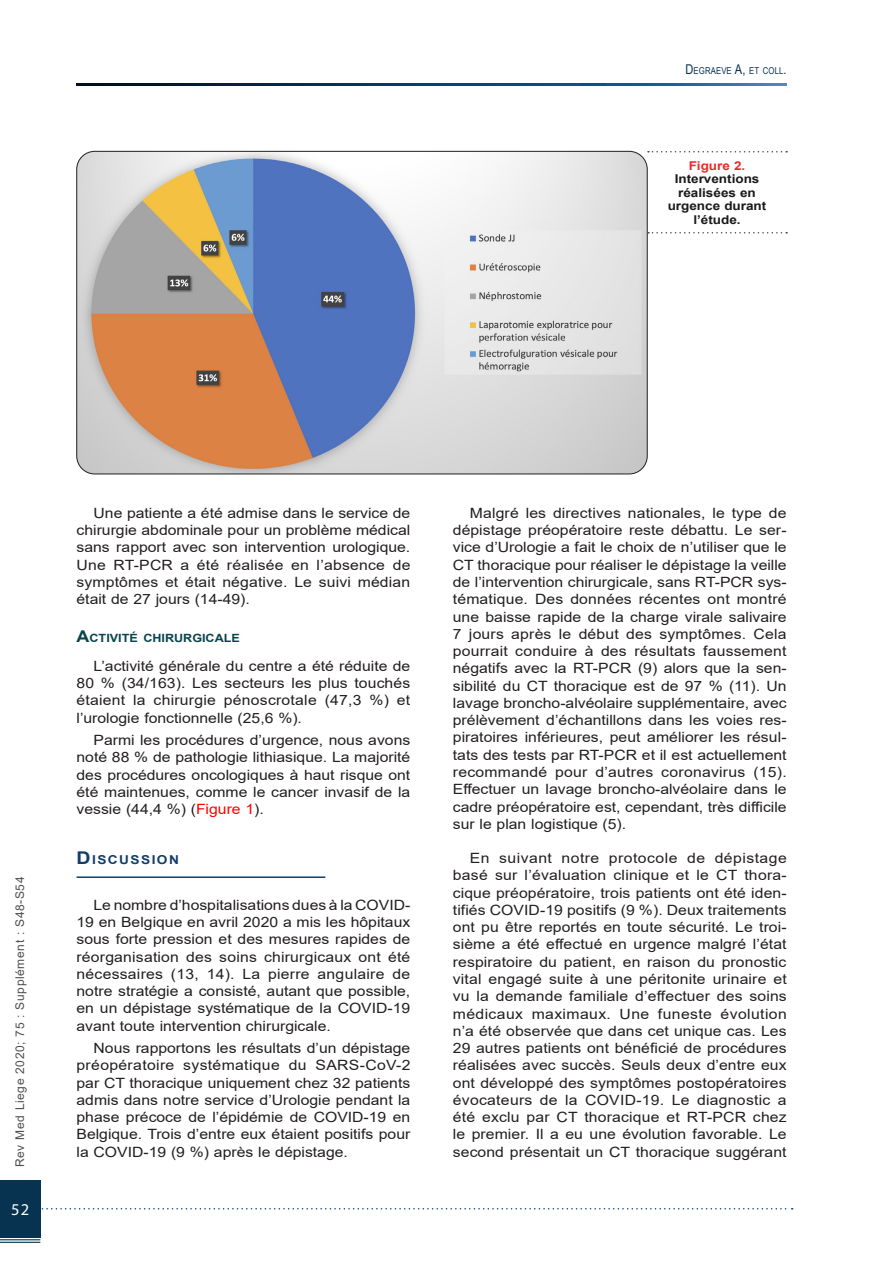
<style>
.page{position:relative;width:893px;height:1263px;background:#fff}
.page>*{position:absolute;margin:0;border:0;box-sizing:border-box;transform-origin:0 0}
.t1{font:16.5px "Myriad Pro";color:#fff}
.Texte_2020{font:14.1px/17.2px "Arial";color:#231f20;text-align:justify;scale:1.11 1}
.Titre_1_2020{font:700 12.3px "Arial";letter-spacing:.105em;color:#133d69;scale:1.11 1}
.Légendes_Tab_et_Fig{font:700 12.15px/13.5px "Arial";color:#1a1a1a;text-align:center;scale:1.11 1}
.t2{font:12px "Arial";letter-spacing:.05em;color:#505050}
.Titre_2_2020{font:700 11.4px "Arial";color:#08444e;scale:1.11 1}
.t3{font:9.45px "Arial Narrow";letter-spacing:.015em;color:#073250}
.s1{font-size:13.5px}
.s2{color:#ee2928}
.s3{font-size:16.2px}
.s4{color:#f00}
.s5{font-size:17.55px}
</style>
<div class="page">
<svg style="left:40px;top:1208px;width:753px;height:1px"></svg>
<div style="left:0;top:1180px;width:40px;height:57px;background:#073250"></div>
<hr style="left:0;top:1239px;width:40px;height:1px;background:#073250">
<hr style="left:0;top:1242px;width:40px;height:1px;background:#073250">
<svg style="left:77px;top:84px;width:710px;height:1px"></svg>
<hr style="left:77px;top:876px;width:248px;height:2px;background:#133d69">
<img style="left:77px;top:151px;width:570px;height:323px">
<svg style="left:648px;top:151px;width:139px;height:1px"></svg>
<svg style="left:648px;top:232px;width:139px;height:1px"></svg>
<p class="t3" style="left:685px;top:63px;width:103px"><span class="s1">D</span>EGRAEVE <span class="s1">A,</span> ET COLL<span class="s1">.</span></p>
<p class="Légendes_Tab_et_Fig" style="left:668px;top:159px;width:90px"><span class="s2">Figure 2.<br></span>Interventions réalisées en urgence durant l’étude.</p>
<p class="t2" style="left:12px;top:1167px;width:292px;rotate:-90deg">Rev Med Liege 2020; 75 : Supplément : S48-S54</p>
<p class="t1" style="left:11px;top:1199px;width:20px">52</p>
<p class="Texte_2020" style="left:77px;top:504px;width:302px;text-indent:17px">Une patiente a été admise dans le service de chirurgie abdominale pour un problème médical sans rapport avec son intervention urologique.<br>Une RT-PCR a été réalisée en l’absence de symptômes et était négative. Le suivi médian était de 27 jours (14-49).</p>
<p class="Titre_2_2020" style="left:77px;top:630px;width:149px"><span class="s3">A</span>CTIVITÉ CHIRURGICALE</p>
<p class="Texte_2020" style="left:77px;top:657px;width:302px;text-indent:17px">L’activité générale du centre a été réduite de 80 % (34/163). Les secteurs les plus touchés étaient la chirurgie pénoscrotale (47,3 %) et l’urologie fonctionnelle (25,6 %).</p>
<p class="Texte_2020" style="left:77px;top:731px;width:302px;text-indent:17px">Parmi les procédures d’urgence, nous avons noté 88 % de pathologie lithiasique. La majorité des procédures oncologiques à haut risque ont été maintenues, comme le cancer invasif de la vessie (44,4 %) (<span class="s4">Figure 1</span>).</p>
<p class="Titre_1_2020" style="left:77px;top:851px;width:94px"><span class="s5">D</span>ISCUSSION</p>
<p class="Texte_2020" style="left:77px;top:896px;width:302px;text-indent:17px">Le nombre d’hospitalisations dues à la COVID-19 en Belgique en avril 2020 a mis les hôpitaux sous forte pression et des mesures rapides de réorganisation des soins chirurgicaux ont été nécessaires (13, 14). La pierre angulaire de notre stratégie a consisté, autant que possible, en un dépistage systématique de la COVID-19 avant toute intervention chirurgicale.</p>
<p class="Texte_2020" style="left:77px;top:1039px;width:302px;text-indent:17px">Nous rapportons les résultats d’un dépistage préopératoire systématique du SARS-CoV-2 par CT thoracique uniquement chez 32 patients admis dans notre service d’Urologie pendant la phase précoce de l’épidémie de COVID-19 en Belgique. Trois d’entre eux étaient positifs pour la COVID-19 (9 %) après le dépistage.</p>
<p class="Texte_2020" style="left:453px;top:504px;width:302px;text-indent:17px">Malgré les directives nationales, le type de dépistage préopératoire reste débattu. Le ser&shy;vice d’Urologie a fait le choix de n’utiliser que le CT thoracique pour réaliser le dépistage la veille de l’intervention chirurgicale, sans RT-PCR sys&shy;tématique. Des données récentes ont montré une baisse rapide de la charge virale salivaire 7 jours après le début des symptômes. Cela pourrait conduire à des résultats faussement négatifs avec la RT-PCR (9) alors que la sen&shy;sibilité du CT thoracique est de 97 % (11). Un lavage broncho-alvéolaire supplémentaire, avec prélèvement d’échantillons dans les voies res&shy;piratoires inférieures, peut améliorer les résul&shy;tats des tests par RT-PCR et il est actuellement recommandé pour d’autres coronavirus (15).<br>Effectuer un lavage broncho-alvéolaire dans le cadre préopératoire est, cependant, très difficile sur le plan logistique (5).</p>
<p class="Texte_2020" style="left:453px;top:849px;width:302px;text-indent:17px">En suivant notre protocole de dépistage basé sur l’évaluation clinique et le CT thora&shy;cique préopératoire, trois patients ont été iden&shy;tifiés COVID-19 positifs (9 %). Deux traitements ont pu être reportés en toute sécurité. Le troi&shy;sième a été effectué en urgence malgré l’état respiratoire du patient, en raison du pronostic vital engagé suite à une péritonite urinaire et vu la demande familiale d’effectuer des soins médicaux maximaux. Une funeste évolution n’a été observée que dans cet unique cas. Les 29 autres patients ont bénéficié de procédures réalisées avec succès. Seuls deux d’entre eux ont développé des symptômes postopératoires évocateurs de la COVID-19. Le diagnostic a été exclu par CT thoracique et RT-PCR chez le premier. Il a eu une évolution favorable. Le second présentait un CT thoracique suggérant</p>
</div>
